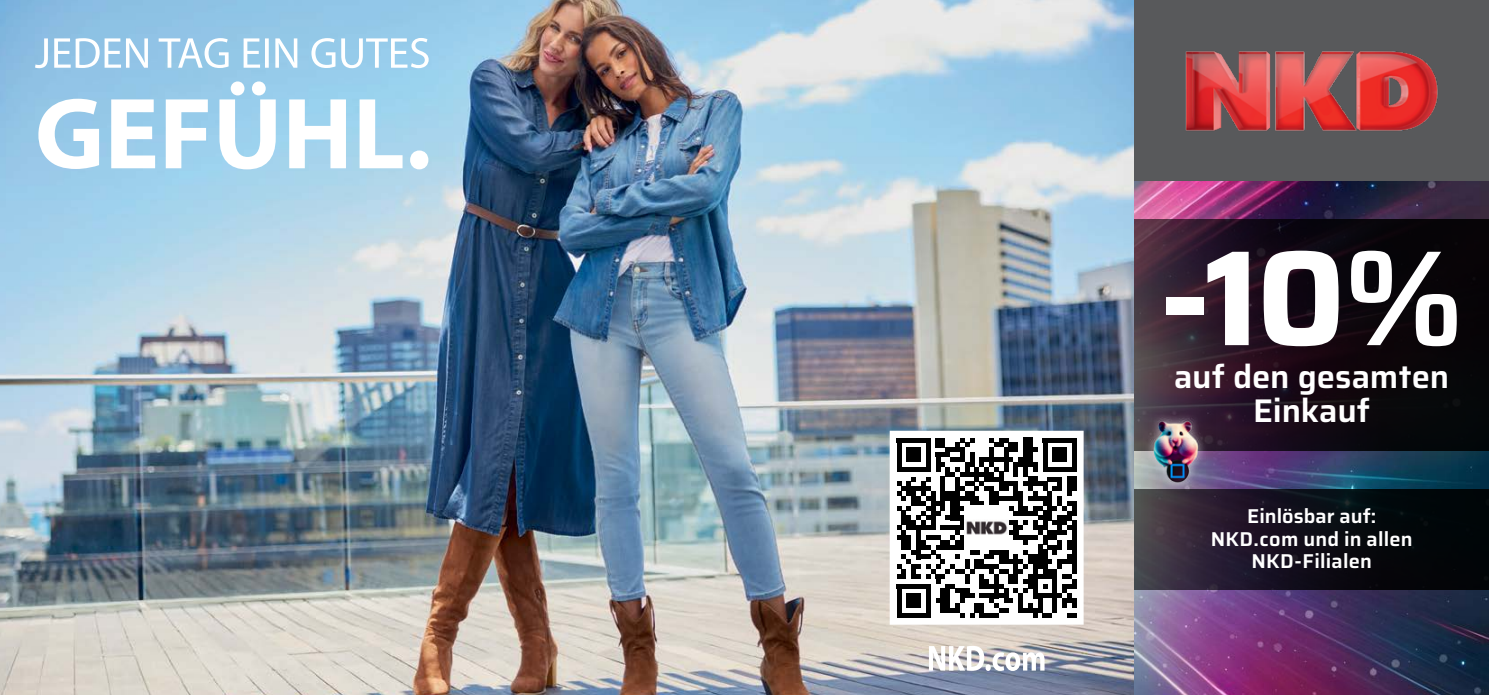
<style>
.page{position:relative;width:1489px;height:695px;background:#fff}
.page>*{position:absolute;margin:0;border:0;box-sizing:border-box;transform-origin:0 0}
.t1{font:100 135.5px "Saira";color:#fff}
.t2{font:100 32.75px/33.5px "Saira";letter-spacing:-.005em;color:#fff;text-align:center}
.t3{font:100 20px/22.5px "Saira";letter-spacing:.01em;color:#fff;text-align:center}
</style>
<div class="page">
<img style="left:0;top:0;width:1134px;height:694px">
<svg style="left:887px;top:428px;width:198px;height:198px"></svg>
<svg style="left:928px;top:645px;width:116px;height:26px"></svg>
<svg style="left:38px;top:81px;width:390px;height:88px"></svg>
<svg style="left:35px;top:38px;width:393px;height:30px"></svg>
<svg style="left:1140px;top:694px;width:26px;height:1px"></svg>
<img style="left:1134px;top:181px;width:354px;height:513px">
<svg style="left:1134px;top:489px;width:354px;height:101px;background:#17151e"></svg>
<svg style="left:1134px;top:219px;width:354px;height:231px;background:#1a0f19"></svg>
<div style="left:1134px;top:0;width:354px;height:181px;background:#58595b"></div>
<img style="left:1185px;top:51px;width:253px;height:80px">
<img style="left:1136px;top:410px;width:79px;height:80px">
<h1 class="t1" style="left:1159px;top:187px;width:305px">-10%</h1>
<h2 class="t2" style="left:1173px;top:359px;width:277px">auf den gesamten<br>Einkauf</h2>
<p class="t3" style="left:1210px;top:504px;width:203px">Einlösbar auf:<br>NKD.com und in allen<br>NKD-Filialen</p>
</div>
